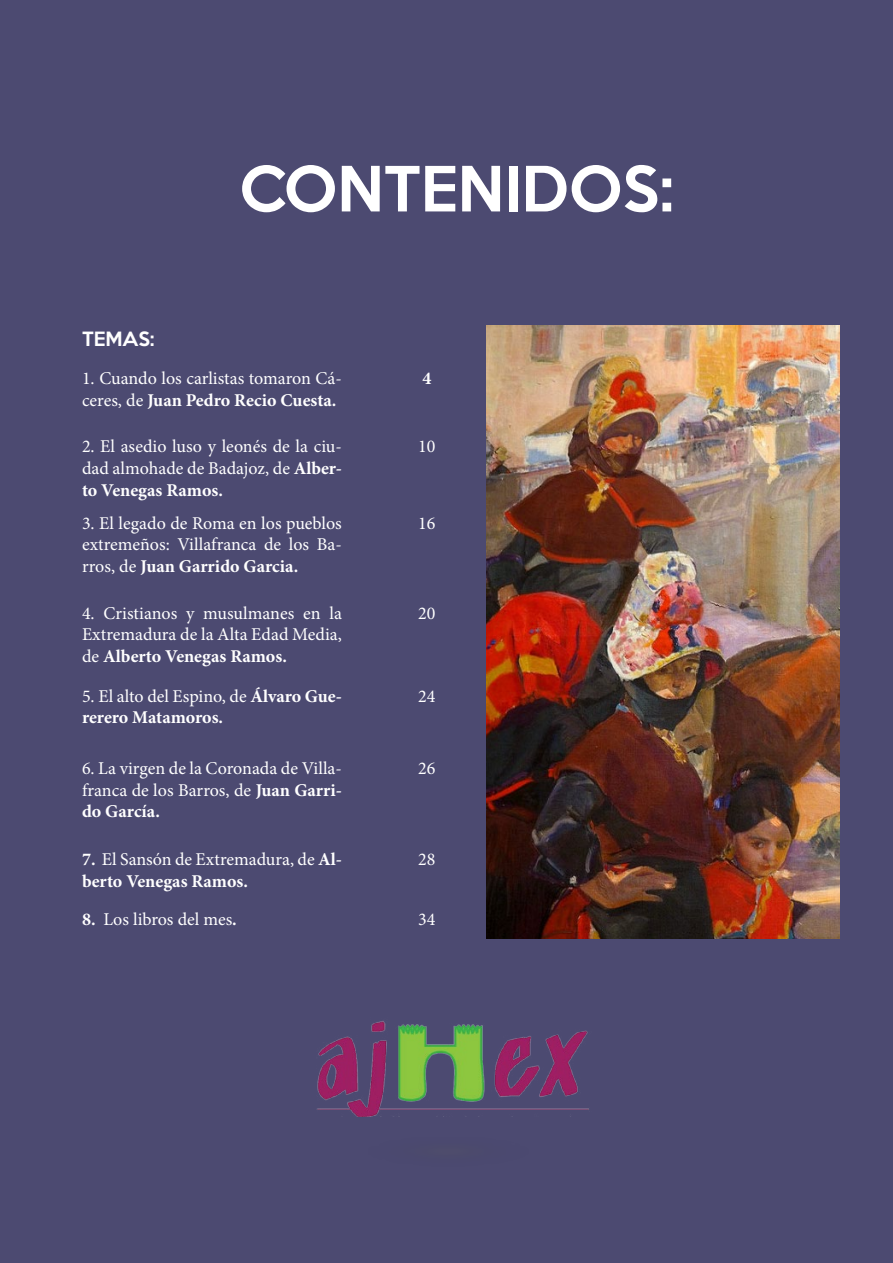
<style>
.page{position:relative;width:893px;height:1263px;background:#4c4a71}
.page>*{position:absolute;margin:0;border:0;box-sizing:border-box;transform-origin:0 0}
.t1{font:500 57px "Keep Calm";color:#fff}
.t2{font:18px/21.6px "Minion Pro";color:#fff;text-align:justify}
.t3{font:700 18px/21.6px "Minion Pro";letter-spacing:-.01em;color:#fff}
.t4{font:500 18px "Keep Calm";color:#fff}
.s1{font-weight:700}
.s2{font-weight:400}
</style>
<div class="page">
<img style="left:486px;top:325px;width:354px;height:614px">
<img style="left:317px;top:1021px;width:272px;height:96px">
<h1 class="t1" style="left:239px;top:139px;width:436px">CONTENIDOS:</h1>
<p class="t4" style="left:82px;top:323px;width:74px">TEMAS:</p>
<p class="t2" style="left:82px;top:368px;width:261px">1. Cuando los carlistas tomaron Cá&shy;ceres, de <span class="s1">Juan Pedro Recio Cuesta.</span></p>
<p class="t3" style="left:422px;top:367px;width:10px">4</p>
<p class="t2" style="left:82px;top:436px;width:261px">2. El asedio luso y leonés de la ciu&shy;dad almohade de Badajoz, de <span class="s1">Alber&shy;to Venegas Ramos.</span></p>
<p class="t2" style="left:418px;top:436px;width:19px">10</p>
<p class="t2" style="left:82px;top:512px;width:261px">3. El legado de Roma en los pueblos extremeños: Villafranca de los Ba&shy;rros, de <span class="s1">Juan Garrido Garcia.</span></p>
<p class="t2" style="left:418px;top:512px;width:19px">16</p>
<p class="t2" style="left:82px;top:602px;width:261px">4. Cristianos y musulmanes en la Extremadura de la Alta Edad Media, de <span class="s1">Alberto Venegas Ramos.</span></p>
<p class="t2" style="left:418px;top:602px;width:19px">20</p>
<p class="t3" style="left:82px;top:685px;width:261px"><span class="s2">5. El alto del Espino, de</span> Álvaro Gue&shy;rerero Matamoros.</p>
<p class="t2" style="left:418px;top:685px;width:19px">24</p>
<p class="t2" style="left:82px;top:757px;width:261px">6. La virgen de la Coronada de Villa&shy;franca de los Barros, de <span class="s1">Juan Garri&shy;do García.</span></p>
<p class="t2" style="left:418px;top:757px;width:19px">26</p>
<p class="t2" style="left:82px;top:849px;width:261px"><span class="s1">7.</span> El Sansón de Extremadura, de <span class="s1">Al&shy;berto Venegas Ramos.</span></p>
<p class="t2" style="left:418px;top:849px;width:19px">28</p>
<p class="t2" style="left:82px;top:908px;width:156px"><span class="s1">8.</span> Los libros del mes<span class="s1">.</span></p>
<p class="t2" style="left:418px;top:908px;width:19px">34</p>
</div>
